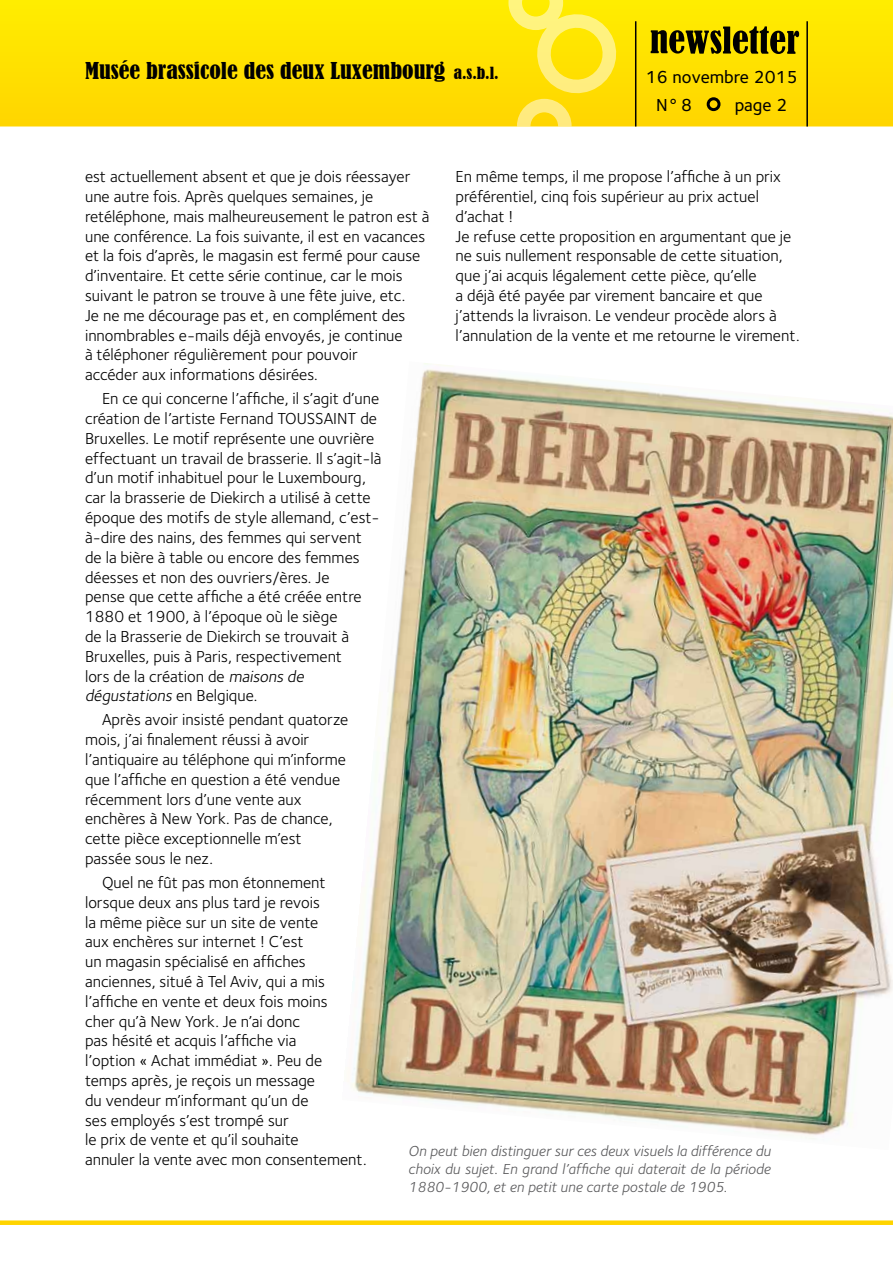
<style>
.page{position:relative;width:893px;height:1263px;background:#fff}
.page>*{position:absolute;margin:0;border:0;box-sizing:border-box;transform-origin:0 0}
.t1{font:condensed 21.75px "Bernard";color:#000;scale:1.1 1}
.t2{font:18px/28.5px "Foundry Sterling Medium CE";color:#000}
.t3{font:16.5px/19.8px "Foundry Sterling Book CE";color:#000}
.t4{font:15px/18px "Foundry Sterling Book Italic CE";color:#58585a;text-align:justify}
.s1{font-size:15.75px}
.s2{font-style:italic}
</style>
<div class="page">
<svg style="left:0;top:0;width:893px;height:126px;background:#fee000"></svg>
<svg style="left:508px;top:0;width:129px;height:126px;background:#fbe223"></svg>
<svg style="left:651px;top:26px;width:148px;height:28px;background:#7d7000"></svg>
<div style="left:708px;top:99px;width:11px;height:11px;background:#ffd400;border-radius:50%"></div>
<div style="left:707px;top:97px;width:13px;height:14px;border:3px solid #000;border-radius:50%"></div>
<div style="left:0;top:1220px;width:893px;height:5px;background:#ffd400"></div>
<hr style="left:635px;top:21px;width:1px;height:105px;background:#000">
<hr style="left:806px;top:21px;width:2px;height:105px;background:#000">
<svg style="left:453px;top:66px;width:46px;height:14px"></svg>
<img style="left:351px;top:363px;width:542px;height:776px">
<h1 class="t1" style="left:85px;top:58px;width:378px">Musée brassicole des deux Luxembourg <span class="s1">a.s.b.l.</span></h1>
<p class="t2" style="left:656px;top:63px;width:143px;text-indent:-10px">16 novembre 2015<br>N°8</p>
<p class="t2" style="left:735px;top:91px;width:54px">page 2</p>
<p class="t3" style="left:455px;top:167px;width:346px">En même temps, il me propose l’affiche à un prix préférentiel, cinq fois supérieur au prix actuel d’achat !<br>Je refuse cette proposition en argumentant que je ne suis nullement responsable de cette situation, que j’ai acquis légalement cette pièce, qu’elle<br>a déjà été payée par virement bancaire et que j’attends la livraison. Le vendeur procède alors à l’annulation de la vente et me retourne le virement.</p>
<p class="t3" style="left:85px;top:167px;width:346px">est actuellement absent et que je dois réessayer une autre fois. Après quelques semaines, je retéléphone, mais malheureusement le patron est à une conférence. La fois suivante, il est en vacances et la fois d’après, le magasin est fermé pour cause d’inventaire. Et cette série continue, car le mois suivant le patron se trouve à une fête juive, etc.<br>Je ne me décourage pas et, en complément des innombrables e-mails déjà envoyés, je continue<br>à téléphoner régulièrement pour pouvoir<br>accéder aux informations désirées.</p>
<p class="t3" style="left:85px;top:389px;width:298px;text-indent:17px">En ce qui concerne l’affiche, il s’agit d’une création de l’artiste Fernand TOUSSAINT de Bruxelles. Le motif représente une ouvrière effectuant un travail de brasserie. Il s’agit-là d’un motif inhabituel pour le Luxembourg, car la brasserie de Diekirch a utilisé à cette époque des motifs de style allemand, c’est&shy;à-dire des nains, des femmes qui servent de la bière à table ou encore des femmes déesses et non des ouvriers/ères. Je<br>pense que cette affiche a été créée entre 1880 et 1900, à l’époque où le siège<br>de la Brasserie de Diekirch se trouvait à Bruxelles, puis à Paris, respectivement<br>lors de la création de <span class="s2">maisons de dégustations</span> e n B e l g i q u e .</p>
<p class="t3" style="left:85px;top:710px;width:265px;text-indent:17px">Après avoir insisté pendant quatorze mois, j’ai finalement réussi à avoir l’antiquaire au téléphone qui m’informe que l’affiche en question a été vendue récemment lors d’une vente aux enchères à New York. Pas de chance, cette pièce exceptionnelle m’est passée sous le nez.</p>
<p class="t3" style="left:85px;top:873px;width:283px;text-indent:17px">Quel ne fût pas mon étonnement lorsque deux ans plus tard je revois<br>la même pièce sur un site de vente<br>aux enchères sur internet ! C’est<br>un magasin spécialisé en affiches anciennes, situé à Tel Aviv, qui a mis l’affiche en vente et deux fois moins<br>cher qu’à New York. Je n’ai donc<br>pas hésité et acquis l’affiche via<br>l’option « Achat immédiat ». Peu de temps après, je reçois un message<br>du vendeur m’informant qu’un de<br>ses employés s’est trompé sur<br>le prix de vente et qu’il souhaite<br>annuler la vente avec mon consentement.</p>
<p class="t4" style="left:408px;top:1142px;width:364px">On peut bien distinguer sur ces deux visuels la différence du choix du sujet. En grand l’affiche qui daterait de la période 1880-1900, et en petit une carte postale de 1905.</p>
</div>
